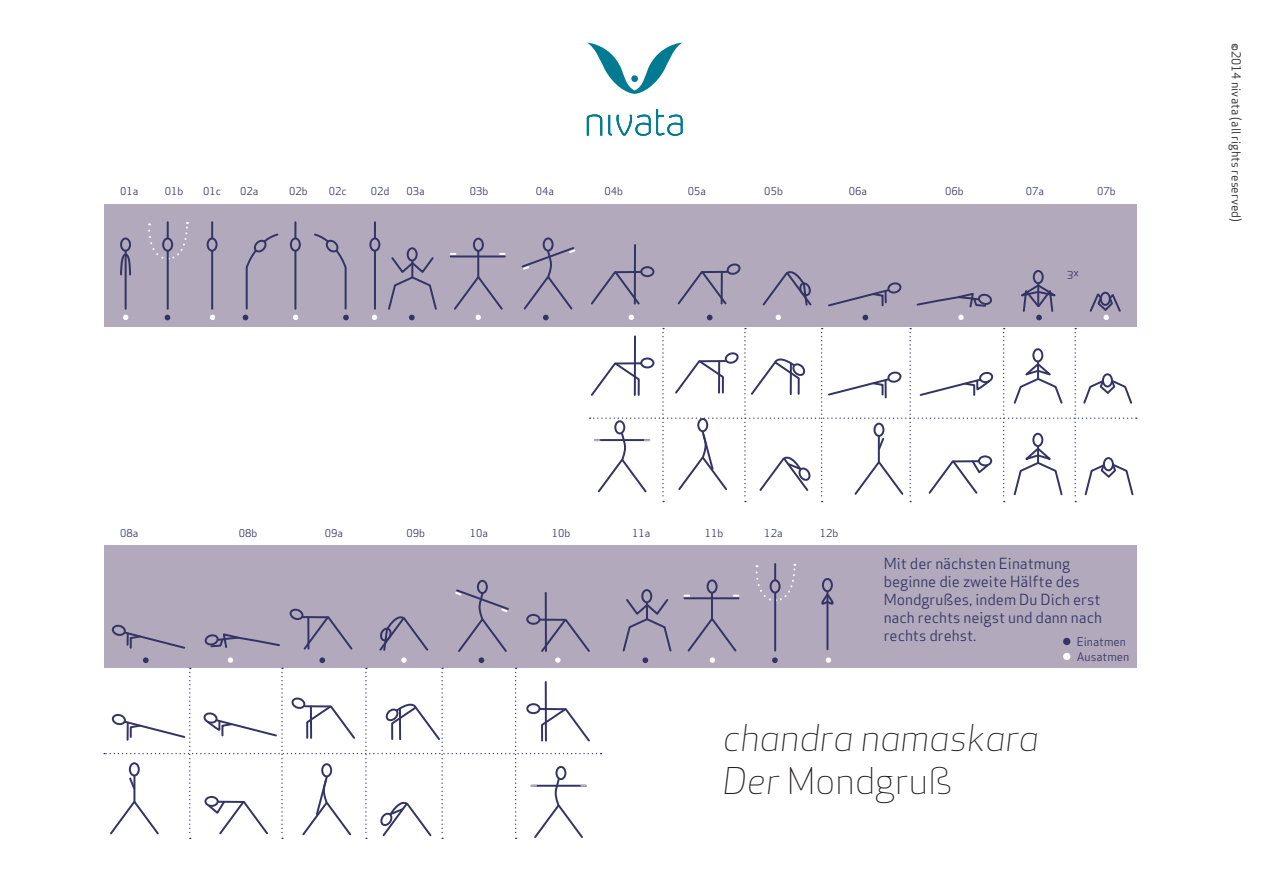
<style>
.page{position:relative;width:1263px;height:893px;background:#fff}
.page>*{position:absolute;margin:0;border:0;box-sizing:border-box;transform-origin:0 0}
.t1{font:italic 300 36px/43.2px "Apex Sans";color:#231f20}
.t2{font:15px/18px "Apex Sans";color:#343464}
.t3{font:12px "Apex Sans";color:#231f20}
.t4{font:11.7px/15px "Apex Sans";color:#343464}
.t5{font:10.5px "Apex Sans";color:#343464}
.s1{font-style:normal}
</style>
<div class="page">
<div style="left:104px;top:205px;width:1032px;height:122px;background:#b2a9bc"></div>
<div style="left:104px;top:545px;width:1032px;height:123px;background:#b2a9bc"></div>
<hr style="left:211px;top:222px;width:2px;height:87px;background:#343464">
<hr style="left:477px;top:251px;width:2px;height:26px;background:#343464">
<hr style="left:294px;top:222px;width:2px;height:87px;background:#343464">
<hr style="left:374px;top:222px;width:2px;height:87px;background:#343464">
<hr style="left:125px;top:244px;width:2px;height:65px;background:#343464">
<svg style="left:148px;top:222px;width:41px;height:39px"></svg>
<hr style="left:167px;top:222px;width:2px;height:87px;background:#343464">
<div style="left:163px;top:238px;width:9px;height:13px;background:#b2a9bc;border-radius:50%"></div>
<div style="left:162px;top:237px;width:11px;height:15px;border:2px solid #343464;border-radius:50%"></div>
<div style="left:208px;top:238px;width:9px;height:13px;background:#b2a9bc;border-radius:50%"></div>
<div style="left:207px;top:237px;width:11px;height:15px;border:2px solid #343464;border-radius:50%"></div>
<div style="left:291px;top:238px;width:9px;height:13px;background:#b2a9bc;border-radius:50%"></div>
<div style="left:290px;top:237px;width:11px;height:15px;border:2px solid #343464;border-radius:50%"></div>
<div style="left:370px;top:238px;width:9px;height:13px;background:#b2a9bc;border-radius:50%"></div>
<div style="left:369px;top:237px;width:11px;height:15px;border:2px solid #343464;border-radius:50%"></div>
<div style="left:473px;top:238px;width:11px;height:14px;border:2px solid #343464;border-radius:50%"></div>
<div style="left:121px;top:238px;width:9px;height:13px;background:#b2a9bc;border-radius:50%"></div>
<div style="left:120px;top:237px;width:11px;height:15px;border:2px solid #343464;border-radius:50%"></div>
<svg style="left:120px;top:252px;width:11px;height:24px"></svg>
<hr style="left:451px;top:255px;width:54px;height:2px;background:#343464">
<div style="left:407px;top:247px;width:11px;height:14px;border:2px solid #343464;border-radius:50%"></div>
<div style="left:477px;top:580px;width:11px;height:14px;border:2px solid #343464;border-radius:50%"></div>
<div style="left:1033px;top:270px;width:11px;height:14px;border:2px solid #343464;border-radius:50%"></div>
<hr style="left:711px;top:593px;width:2px;height:26px;background:#343464">
<hr style="left:826px;top:585px;width:2px;height:64px;background:#343464">
<svg style="left:755px;top:564px;width:41px;height:38px"></svg>
<hr style="left:774px;top:564px;width:2px;height:87px;background:#343464">
<div style="left:771px;top:580px;width:8px;height:12px;background:#b2a9bc;border-radius:50%"></div>
<div style="left:770px;top:579px;width:10px;height:14px;border:2px solid #343464;border-radius:50%"></div>
<div style="left:707px;top:579px;width:10px;height:15px;border:2px solid #343464;border-radius:50%"></div>
<div style="left:823px;top:579px;width:9px;height:12px;background:#b2a9bc;border-radius:50%"></div>
<div style="left:822px;top:578px;width:11px;height:14px;border:2px solid #343464;border-radius:50%"></div>
<hr style="left:684px;top:597px;width:54px;height:2px;background:#343464">
<div style="left:641px;top:589px;width:11px;height:14px;border:2px solid #343464;border-radius:50%"></div>
<div style="left:543px;top:237px;width:11px;height:15px;border:2px solid #343464;border-radius:50%"></div>
<div style="left:640px;top:266px;width:14px;height:11px;border:2px solid #343464;border-radius:50%"></div>
<svg style="left:591px;top:270px;width:50px;height:35px"></svg>
<hr style="left:634px;top:245px;width:2px;height:59px;background:#343464">
<svg style="left:762px;top:271px;width:50px;height:35px"></svg>
<svg style="left:828px;top:282px;width:74px;height:25px"></svg>
<svg style="left:916px;top:293px;width:76px;height:15px"></svg>
<svg style="left:677px;top:263px;width:64px;height:42px"></svg>
<hr style="left:721px;top:272px;width:2px;height:31px;background:#343464">
<svg style="left:165px;top:315px;width:5px;height:5px"></svg>
<svg style="left:243px;top:233px;width:36px;height:87px"></svg>
<svg style="left:314px;top:233px;width:35px;height:87px"></svg>
<svg style="left:388px;top:255px;width:49px;height:65px"></svg>
<svg style="left:521px;top:245px;width:55px;height:75px"></svg>
<svg style="left:707px;top:315px;width:5px;height:5px"></svg>
<svg style="left:862px;top:315px;width:6px;height:5px"></svg>
<svg style="left:210px;top:315px;width:5px;height:5px"></svg>
<svg style="left:293px;top:315px;width:5px;height:5px"></svg>
<svg style="left:372px;top:315px;width:5px;height:5px"></svg>
<svg style="left:454px;top:275px;width:49px;height:45px"></svg>
<svg style="left:629px;top:315px;width:5px;height:5px"></svg>
<svg style="left:776px;top:315px;width:5px;height:5px"></svg>
<svg style="left:958px;top:315px;width:6px;height:5px"></svg>
<svg style="left:123px;top:315px;width:5px;height:5px"></svg>
<svg style="left:622px;top:597px;width:50px;height:66px"></svg>
<svg style="left:772px;top:657px;width:6px;height:6px"></svg>
<svg style="left:104px;top:588px;width:497px;height:251px"></svg>
<svg style="left:687px;top:618px;width:50px;height:45px"></svg>
<svg style="left:826px;top:657px;width:5px;height:6px"></svg>
<svg style="left:1089px;top:291px;width:32px;height:29px"></svg>
<svg style="left:821px;top:593px;width:13px;height:16px"></svg>
<svg style="left:589px;top:328px;width:548px;height:174px"></svg>
<div style="left:1103px;top:374px;width:9px;height:12px;background:#fff;border-radius:50%"></div>
<div style="left:1102px;top:373px;width:11px;height:14px;border:2px solid #343464;border-radius:50%"></div>
<div style="left:1104px;top:458px;width:9px;height:12px;background:#fff;border-radius:50%"></div>
<div style="left:1103px;top:457px;width:11px;height:14px;border:2px solid #343464;border-radius:50%"></div>
<svg style="left:587px;top:114px;width:15px;height:22px"></svg>
<svg style="left:608px;top:109px;width:74px;height:27px"></svg>
<svg style="left:587px;top:43px;width:95px;height:51px"></svg>
<div style="left:1063px;top:638px;width:7px;height:7px;background:#343464;border-radius:50%"></div>
<div style="left:1063px;top:653px;width:7px;height:7px;background:#fff;border-radius:50%"></div>
<svg style="left:1021px;top:271px;width:35px;height:49px"></svg>
<p class="t5" style="left:120px;top:182px;width:20px">01a</p>
<p class="t5" style="left:165px;top:182px;width:20px">01b</p>
<p class="t5" style="left:203px;top:182px;width:19px">01c</p>
<p class="t5" style="left:240px;top:182px;width:20px">02a</p>
<p class="t5" style="left:289px;top:182px;width:20px">02b</p>
<p class="t5" style="left:329px;top:182px;width:19px">02c</p>
<p class="t5" style="left:371px;top:182px;width:20px">02d</p>
<p class="t5" style="left:407px;top:182px;width:20px">03a</p>
<p class="t5" style="left:470px;top:182px;width:20px">03b</p>
<p class="t5" style="left:536px;top:182px;width:20px">04a</p>
<p class="t5" style="left:605px;top:182px;width:20px">04b</p>
<p class="t5" style="left:688px;top:182px;width:20px">05a</p>
<p class="t5" style="left:764px;top:182px;width:20px">05b</p>
<p class="t5" style="left:849px;top:182px;width:20px">06a</p>
<p class="t5" style="left:945px;top:182px;width:20px">06b</p>
<p class="t5" style="left:1026px;top:182px;width:20px">07a</p>
<p class="t5" style="left:1097px;top:182px;width:20px">07b</p>
<p class="t3" style="left:1246px;top:43px;width:180px;rotate:90deg">©2014 nivata (all rights reserved)</p>
<p class="t5" style="left:120px;top:525px;width:20px">08a</p>
<p class="t5" style="left:239px;top:525px;width:20px">08b</p>
<p class="t5" style="left:325px;top:525px;width:20px">09a</p>
<p class="t5" style="left:407px;top:525px;width:20px">09b</p>
<p class="t5" style="left:470px;top:525px;width:20px">10a</p>
<p class="t5" style="left:552px;top:525px;width:20px">10b</p>
<p class="t5" style="left:632px;top:525px;width:20px">11a</p>
<p class="t5" style="left:705px;top:525px;width:20px">11b</p>
<p class="t5" style="left:764px;top:525px;width:20px">12a</p>
<p class="t5" style="left:820px;top:525px;width:20px">12b</p>
<p class="t2" style="left:884px;top:553px;width:220px">Mit der nächsten Einatmung beginne die zweite Hälfte des<br>Mondgrußes, indem Du Dich erst nach rechts neigst und dann nach rechts drehst.</p>
<p class="t4" style="left:1077px;top:633px;width:54px">Einatmen<br>Ausatmen</p>
<h1 class="t1" style="left:723px;top:716px;width:318px">chandra namaskara<br>Der <span class="s1">Mondgruß</span></h1>
</div>
